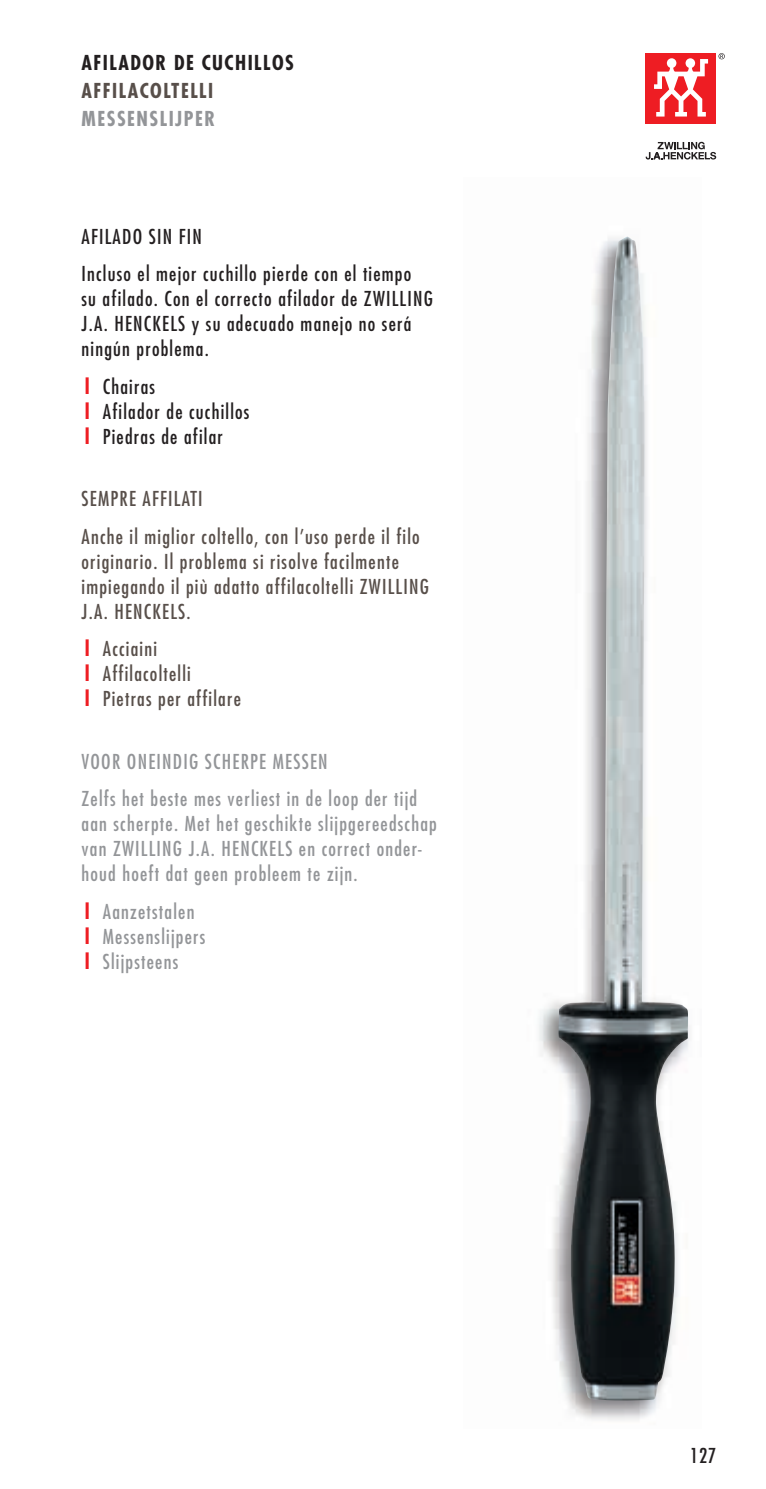
<style>
.page{position:relative;width:766px;height:1489px;background:#fff}
.page>*{position:absolute;margin:0;border:0;box-sizing:border-box;transform-origin:0 0}
.t1{font:condensed 20px/25px "Futura";letter-spacing:.06em;color:#939598}
.t2{font:condensed 20px/25px "Futura";letter-spacing:.06em;color:#584f4a}
.t3{font:condensed 20px/25px "Futura";letter-spacing:.06em;color:#231f20}
.t4{font:700 condensed 20px "Futura";letter-spacing:.075em;color:#231f20}
.t5{font:700 condensed 20px "Futura";letter-spacing:.075em;color:#584f4a}
.t6{font:700 condensed 20px "Futura";letter-spacing:.075em;color:#939598}
.s1{font-weight:700;font-stretch:normal;color:#ee1d23}
</style>
<div class="page">
<div style="left:645px;top:53px;width:71px;height:71px;background:#ee1d23"></div>
<svg style="left:654px;top:58px;width:53px;height:58px"></svg>
<svg style="left:645px;top:142px;width:71px;height:17px"></svg>
<svg style="left:718px;top:53px;width:6px;height:6px"></svg>
<img style="left:539px;top:1000px;width:151px;height:420px">
<img style="left:558px;top:236px;width:129px;height:1164px">
<p class="t4" style="left:81px;top:54px;width:214px">AFILADOR DE CUCHILLOS</p>
<p class="t5" style="left:81px;top:82px;width:133px">AFFILACOLTELLI</p>
<p class="t6" style="left:81px;top:110px;width:135px">MESSENSLIJPER</p>
<p class="t3" style="left:81px;top:219px;width:331px;line-height:37.5px">AFILADO SIN FIN<br>Incluso el mejor cuchillo pierde con el tiempo</p>
<p class="t3" style="left:81px;top:288px;width:353px">su afilado. Con el correcto afilador de ZWILLING<br>J.A. HENCKELS y su adecuado manejo no será ningún problema.</p>
<p class="t3" style="left:81px;top:375px;width:169px"><span class="s1">|</span> Chairas<br><span class="s1">|</span> Afilador de cuchillos <span class="s1">|</span> Piedras de afilar</p>
<p class="t2" style="left:81px;top:481px;width:339px;line-height:37.5px">SEMPRE AFFILATI<br>Anche il miglior coltello, con l’uso perde il filo</p>
<p class="t2" style="left:81px;top:550px;width:349px">originario. Il problema si risolve facilmente impiegando il più adatto affilacoltelli ZWILLING<br>J.A. HENCKELS.</p>
<p class="t2" style="left:81px;top:638px;width:161px"><span class="s1">|</span> Acciaini<br><span class="s1">|</span> Affilacoltelli<br><span class="s1">|</span> Pietras per affilare</p>
<p class="t1" style="left:81px;top:744px;width:337px;line-height:37.5px">VOOR ONEINDIG SCHERPE MESSEN<br>Zelfs het beste mes verliest in de loop der tijd</p>
<p class="t1" style="left:81px;top:813px;width:356px">aan scherpte. Met het geschikte slijpgereedschap van ZWILLING J.A. HENCKELS en correct onder&shy;houd hoeft dat geen probleem te zijn.</p>
<p class="t1" style="left:81px;top:900px;width:125px"><span class="s1">|</span> Aanzetstalen <span class="s1">|</span> Messenslijpers <span class="s1">|</span> Slijpsteens</p>
<p class="t3" style="left:690px;top:1444px;width:28px">127</p>
</div>
